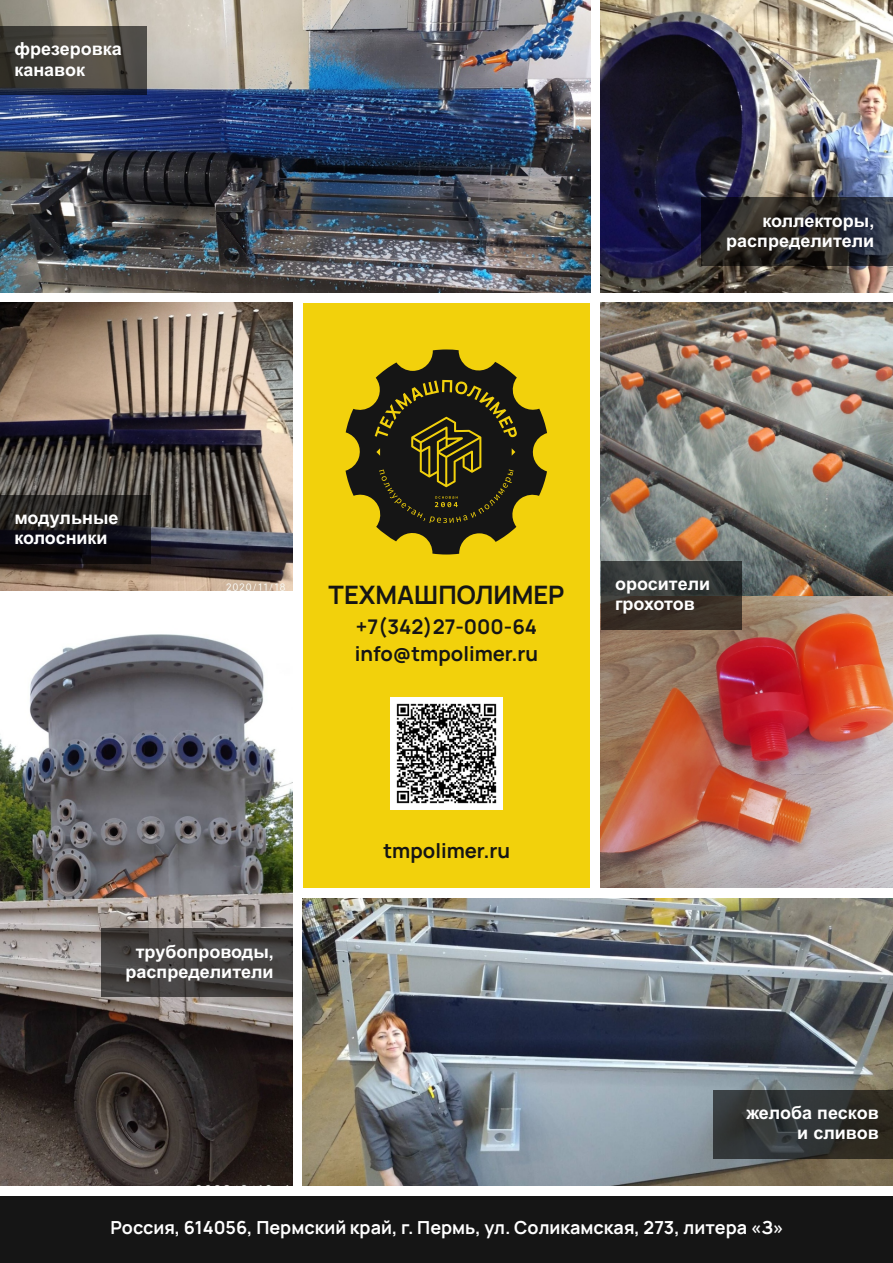
<style>
.page{position:relative;width:893px;height:1263px;background:#fff}
.page>*{position:absolute;margin:0;border:0;box-sizing:border-box;transform-origin:0 0}
.t1{font:700 25.35px "Manrope";color:#151515}
.t2{font:700 20.25px/27.6px "Manrope";color:#151515}
.t3{font:700 18px/20.1px "Arial";color:#fff}
.t4{font:700 18px "Manrope";color:#fff}
</style>
<div class="page">
<img style="left:0;top:303px;width:292px;height:287px">
<img style="left:303px;top:898px;width:590px;height:287px">
<div style="left:303px;top:303px;width:287px;height:585px;background:#f2d10c"></div>
<img style="left:390px;top:697px;width:112px;height:113px">
<svg style="left:346px;top:349px;width:201px;height:205px"></svg>
<div style="left:0;top:1196px;width:893px;height:67px;background:#151515"></div>
<img style="left:0;top:0;width:590px;height:292px">
<img style="left:0;top:634px;width:292px;height:551px">
<img style="left:601px;top:0;width:292px;height:292px">
<div style="left:702px;top:197px;width:191px;height:69px;background:#000;opacity:.6"></div>
<div style="left:101px;top:928px;width:191px;height:68px;background:#000;opacity:.6"></div>
<div style="left:714px;top:1090px;width:179px;height:69px;background:#000;opacity:.6"></div>
<div style="left:0;top:495px;width:150px;height:68px;background:#000;opacity:.6"></div>
<div style="left:0;top:27px;width:147px;height:68px;background:#000;opacity:.6"></div>
<img style="left:601px;top:303px;width:292px;height:585px">
<div style="left:601px;top:561px;width:141px;height:68px;background:#000;opacity:.6"></div>
<p class="t3" style="left:14px;top:41px;width:109px">фрезеровка канавок</p>
<p class="t3" style="left:726px;top:213px;width:150px;text-align:right">коллекторы, распределители</p>
<p class="t3" style="left:14px;top:509px;width:106px">модульные колосники</p>
<h1 class="t1" style="left:329px;top:577px;width:237px">ТЕХМАШПОЛИМЕР</h1>
<p class="t2" style="left:355px;top:612px;width:185px">+7(342)27-000-64 info@tmpolimer.ru</p>
<p class="t3" style="left:615px;top:575px;width:97px">оросители грохотов</p>
<p class="t3" style="left:126px;top:943px;width:150px;text-align:center">трубопроводы, распределители</p>
<p class="t2" style="left:384px;top:836px;width:128px">tmpolimer.ru</p>
<p class="t3" style="left:746px;top:1104px;width:134px;text-align:right">желоба песков и сливов</p>
<p class="t4" style="left:110px;top:1215px;width:675px">Россия, 614056, Пермский край, г. Пермь, ул. Соликамская, 273, литера «З»</p>
</div>
